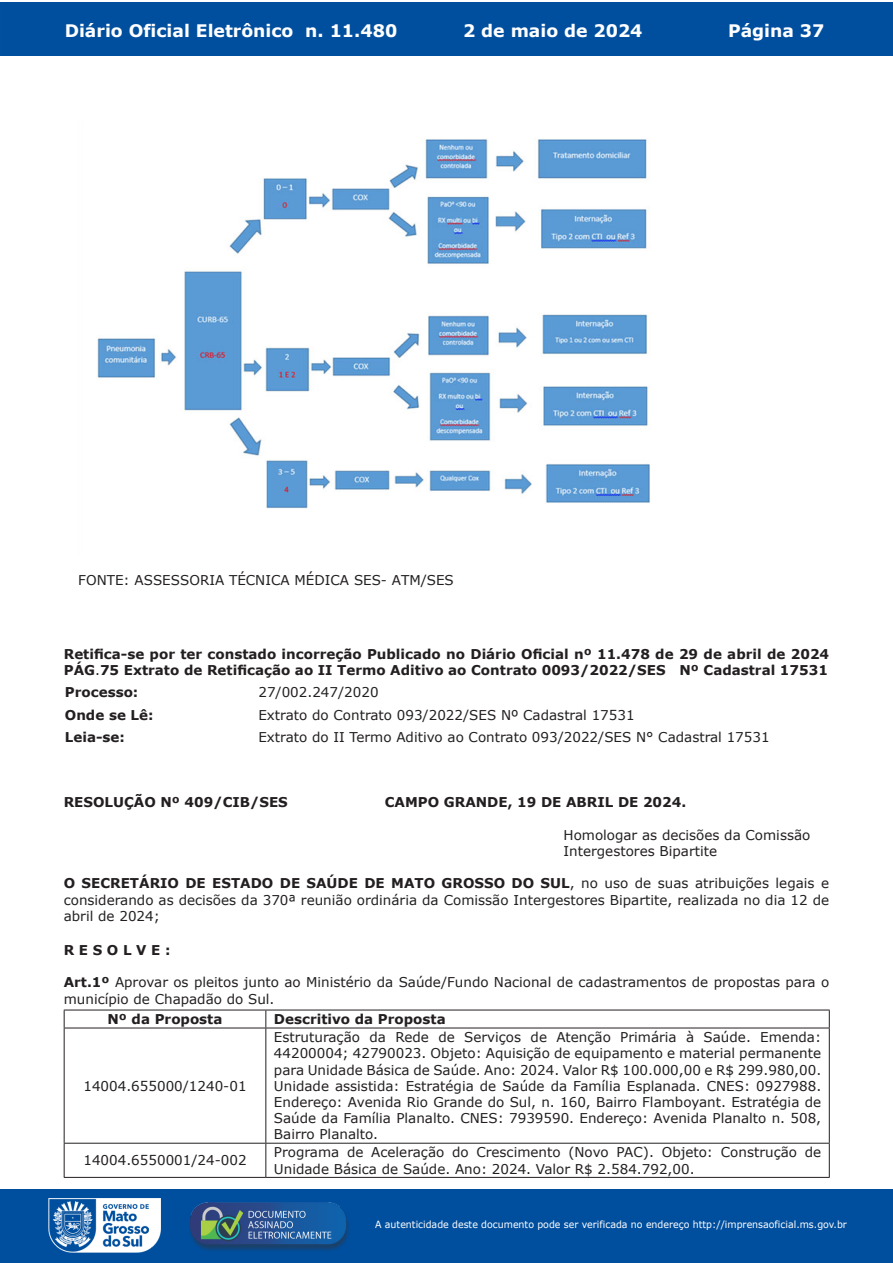
<style>
.page{position:relative;width:893px;height:1263px;background:#fff}
.page>*{position:absolute;margin:0;border:0;box-sizing:border-box;transform-origin:0 0}
.t1{font:700 17.25px "Verdana";color:#fff}
.t2{font:13.5px/16.2px "Verdana";color:#231f20}
.t3{font:700 13.5px/16.2px "Verdana";color:#231f20}
.t4{font:9.9px "Verdana";color:#fff;scale:.95 1}
.s1{font-weight:400}
.s2{font-weight:700}
</style>
<div class="page">
<div style="left:0;top:2px;width:893px;height:53px;background:#004f9f"></div>
<div style="left:1px;top:1189px;width:892px;height:74px;background:#004f9f"></div>
<img style="left:49px;top:1198px;width:111px;height:54px">
<img style="left:185px;top:1201px;width:168px;height:54px">
<img style="left:97px;top:138px;width:553px;height:371px">
<hr style="left:64px;top:1010px;width:202px;height:1px;background:#231f20">
<svg style="left:64px;top:1010px;width:1px;height:18px"></svg>
<hr style="left:266px;top:1010px;width:564px;height:1px;background:#231f20">
<svg style="left:265px;top:1010px;width:1px;height:18px"></svg>
<svg style="left:829px;top:1010px;width:1px;height:18px"></svg>
<hr style="left:64px;top:1028px;width:202px;height:1px;background:#231f20">
<hr style="left:64px;top:1028px;width:1px;height:115px;background:#231f20">
<hr style="left:266px;top:1028px;width:564px;height:1px;background:#231f20">
<hr style="left:265px;top:1028px;width:1px;height:115px;background:#231f20">
<hr style="left:829px;top:1028px;width:1px;height:115px;background:#231f20">
<hr style="left:64px;top:1143px;width:202px;height:1px;background:#231f20">
<hr style="left:64px;top:1143px;width:1px;height:34px;background:#231f20">
<hr style="left:266px;top:1143px;width:564px;height:1px;background:#231f20">
<hr style="left:265px;top:1143px;width:1px;height:34px;background:#231f20">
<hr style="left:829px;top:1143px;width:1px;height:34px;background:#231f20">
<hr style="left:64px;top:1177px;width:202px;height:1px;background:#231f20">
<hr style="left:266px;top:1177px;width:564px;height:1px;background:#231f20">
<p class="t1" style="left:65px;top:18px;width:334px">Diário Oficial Eletrônico n. 11.480</p>
<p class="t1" style="left:463px;top:18px;width:181px">2 de maio de 2024</p>
<p class="t1" style="left:728px;top:18px;width:98px">Página 37</p>
<p class="t2" style="left:78px;top:572px;width:377px">FONTE: ASSESSORIA TÉCNICA MÉDICA SES- ATM/SES</p>
<p class="t3" style="left:64px;top:645px;width:767px">Retifica-se por ter constado incorreção Publicado no Diário Oficial nº 11.478 de 29 de abril de 2024<br>PÁG<span class="s1">.</span>75 Extrato de Retificação ao II Termo Aditivo ao Contrato 0093/2022/SES Nº Cadastral 17531</p>
<p class="t3" style="left:65px;top:684px;width:75px">Processo:</p>
<p class="t2" style="left:258px;top:684px;width:122px">27/002.247/2020</p>
<p class="t3" style="left:65px;top:707px;width:90px">Onde se Lê:</p>
<p class="t2" style="left:258px;top:707px;width:378px">Extrato do Contrato 093/2022/SES Nº Cadastral 17531</p>
<p class="t3" style="left:65px;top:729px;width:62px">Leia-se:</p>
<p class="t2" style="left:258px;top:729px;width:513px">Extrato do II Termo Aditivo ao Contrato 093/2022/SES N° Cadastral 17531</p>
<p class="t3" style="left:64px;top:794px;width:226px">RESOLUÇÃO Nº 409/CIB/SES</p>
<p class="t3" style="left:385px;top:794px;width:303px">CAMPO GRANDE, 19 DE ABRIL DE 2024.</p>
<p class="t2" style="left:563px;top:827px;width:248px">Homologar as decisões da Comissão<br>Intergestores Bipartite</p>
<p class="t2" style="left:64px;top:875px;width:767px;text-align:justify"><span class="s2">O SECRETÁRIO DE ESTADO DE SAÚDE DE MATO GROSSO DO SUL</span>, no uso de suas atribuições legais e considerando as decisões da 370ª reunião ordinária da Comissão Intergestores Bipartite, realizada no dia 12 de abril de 2024;</p>
<p class="t3" style="left:64px;top:942px;width:108px">R E S O L V E :</p>
<p class="t2" style="left:64px;top:974px;width:767px"><span class="s2">Art.1º</span> Aprovar os pleitos junto ao Ministério da Saúde/Fundo Nacional de cadastramentos de propostas para o município de Chapadão do Sul.</p>
<p class="t3" style="left:108px;top:1011px;width:116px">Nº da Proposta</p>
<p class="t3" style="left:274px;top:1011px;width:173px">Descritivo da Proposta</p>
<p class="t2" style="left:83px;top:1077px;width:165px">14004.655000/1240-01</p>
<p class="t2" style="left:274px;top:1029px;width:549px;text-align:justify">Estruturação da Rede de Serviços de Atenção Primária à Saúde. Emenda:<br>44200004; 42790023. Objeto: Aquisição de equipamento e material permanente para Unidade Básica de Saúde. Ano: 2024. Valor R$ 100.000,00 e R$ 299.980,00.<br>Unidade assistida: Estratégia de Saúde da Família Esplanada. CNES: 0927988.<br>Endereço: Avenida Rio Grande do Sul, n. 160, Bairro Flamboyant. Estratégia de Saúde da Família Planalto. CNES: 7939590. Endereço: Avenida Planalto n. 508, Bairro Planalto.</p>
<p class="t2" style="left:83px;top:1152px;width:165px">14004.6550001/24-002</p>
<p class="t2" style="left:274px;top:1144px;width:549px">Programa de Aceleração do Crescimento (Novo PAC). Objeto: Construção de<br>Unidade Básica de Saúde. Ano: 2024. Valor R$ 2.584.792,00.</p>
<p class="t4" style="left:375px;top:1218px;width:498px">A autenticidade deste documento pode ser verificada no endereço http://imprensaoficial.ms.gov.br</p>
</div>
